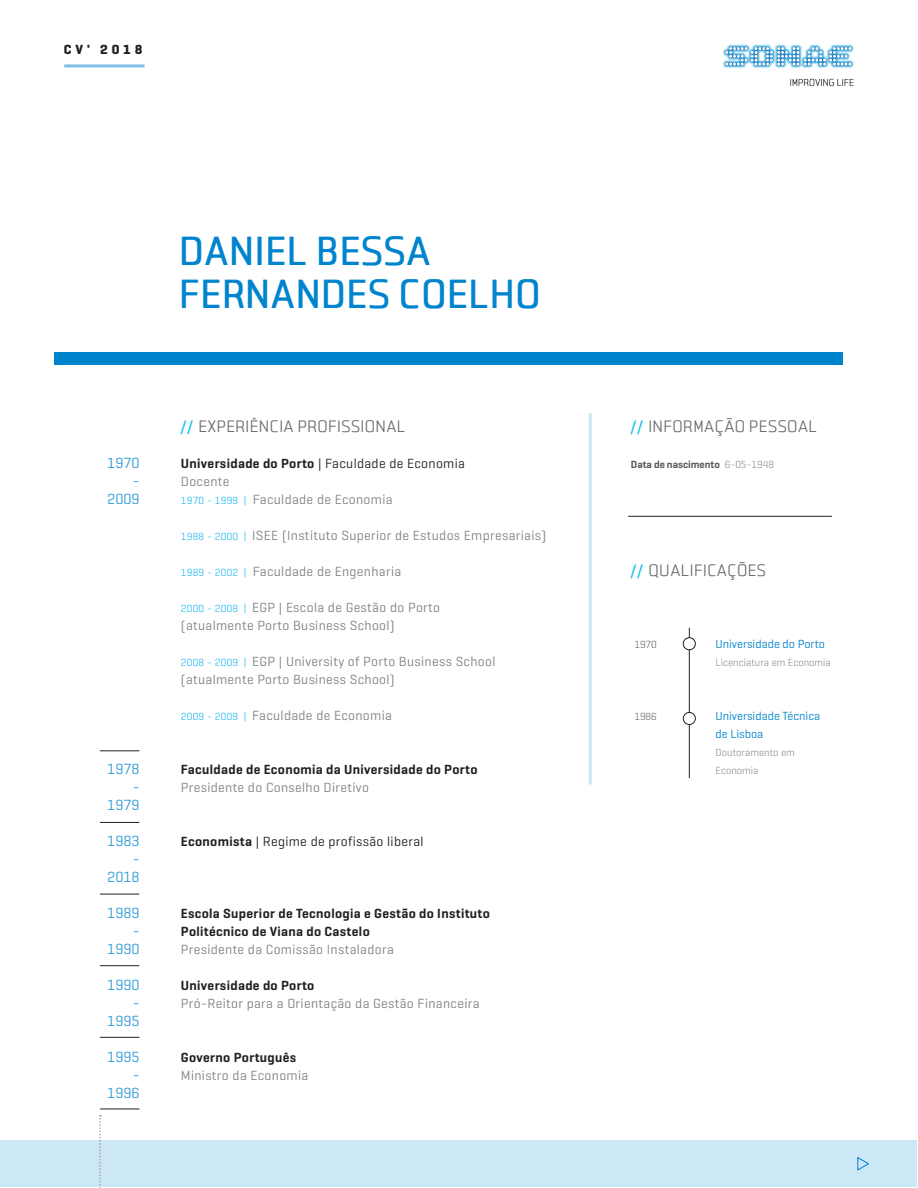
<style>
.page{position:relative;width:918px;height:1188px;background:#fff}
.page>*{position:absolute;margin:0;border:0;box-sizing:border-box;transform-origin:0 0}
.t1{font:700 40.5px/43.5px "Sonae";color:#0084ce}
.t2{font:16.5px "Sonae";letter-spacing:.025em;color:#6c6d70}
.t3{font:15px "Geogrotesque";color:#339dd8}
.t4{font:13.5px "Geogrotesque";letter-spacing:.025em;color:#808285}
.t5{font:600 13.5px/18px "Geogrotesque";letter-spacing:.025em;color:#231f20}
.t6{font:13.5px "Geogrotesque";letter-spacing:.025em;color:#231f20}
.t7{font:700 13.5px "Geogrotesque";letter-spacing:.28em;color:#231f20}
.t8{font:12px/18px "Geogrotesque";color:#0084ce}
.t9{font:300 10.5px/18px "Geogrotesque";color:#808285}
.t10{font:600 10.5px "Geogrotesque";color:#57585a}
.t11{font:300 10.5px "Geogrotesque";color:#57585a}
.s1{font-weight:700;color:#15c0f2}
.s2{font-weight:600}
.s3{font-weight:300;font-size:10.5px;color:#00aeef}
.s4{font-weight:300;color:#808285}
</style>
<div class="page">
<div style="left:1px;top:1140px;width:916px;height:47px;background:#cce7f5"></div>
<img style="left:723px;top:44px;width:131px;height:43px">
<hr style="left:689px;top:628px;width:1px;height:150px;background:#231f20">
<div style="left:683px;top:638px;width:12px;height:12px;background:#fff;border-radius:50%"></div>
<div style="left:683px;top:638px;width:13px;height:12px;border:1px solid #231f20;border-radius:50%"></div>
<div style="left:683px;top:712px;width:12px;height:13px;background:#fff;border-radius:50%"></div>
<div style="left:683px;top:712px;width:13px;height:13px;border:1px solid #231f20;border-radius:50%"></div>
<svg style="left:857px;top:1157px;width:12px;height:14px"></svg>
<div style="left:54px;top:352px;width:788px;height:13px;background:#0084ce"></div>
<hr style="left:628px;top:516px;width:204px;height:1px;background:#231f20">
<svg style="left:99px;top:1115px;width:2px;height:73px"></svg>
<hr style="left:64px;top:64px;width:81px;height:3px;background:#80c2e7">
<hr style="left:589px;top:413px;width:3px;height:371px;background:#cce7f5">
<hr style="left:100px;top:751px;width:39px;height:1px;background:#231f20">
<hr style="left:100px;top:894px;width:39px;height:1px;background:#231f20">
<hr style="left:100px;top:1037px;width:39px;height:1px;background:#231f20">
<hr style="left:100px;top:1109px;width:39px;height:1px;background:#231f20">
<hr style="left:100px;top:822px;width:39px;height:1px;background:#231f20">
<hr style="left:100px;top:965px;width:39px;height:1px;background:#231f20">
<p class="t7" style="left:64px;top:41px;width:80px">CV' 2018</p>
<p class="t1" style="left:179px;top:231px;width:364px">DANIEL BESSA<br>FERNANDES COELHO</p>
<p class="t3" style="left:107px;top:454px;width:34px">1970</p>
<p class="t3" style="left:133px;top:472px;width:8px">-</p>
<p class="t3" style="left:107px;top:490px;width:34px">2009</p>
<p class="t3" style="left:107px;top:760px;width:34px">1978</p>
<p class="t3" style="left:133px;top:778px;width:8px">-</p>
<p class="t3" style="left:107px;top:796px;width:34px">1979</p>
<p class="t3" style="left:107px;top:832px;width:34px">1983</p>
<p class="t3" style="left:133px;top:850px;width:8px">-</p>
<p class="t3" style="left:107px;top:868px;width:34px">2018</p>
<p class="t3" style="left:107px;top:904px;width:34px">1989</p>
<p class="t3" style="left:133px;top:922px;width:8px">-</p>
<p class="t3" style="left:107px;top:940px;width:34px">1990</p>
<p class="t3" style="left:107px;top:976px;width:34px">1990</p>
<p class="t3" style="left:133px;top:994px;width:8px">-</p>
<p class="t3" style="left:107px;top:1012px;width:34px">1995</p>
<p class="t3" style="left:107px;top:1048px;width:34px">1995</p>
<p class="t3" style="left:133px;top:1066px;width:8px">-</p>
<p class="t3" style="left:107px;top:1084px;width:34px">1996</p>
<p class="t2" style="left:181px;top:418px;width:226px"><span class="s1">//</span> EXPERIÊNCIA PROFISSIONAL</p>
<p class="t2" style="left:631px;top:418px;width:188px"><span class="s1">//</span> INFORMAÇÃO PESSOAL</p>
<p class="t6" style="left:181px;top:455px;width:286px"><span class="s2">Universidade do Porto</span> | Faculdade de Economia</p>
<p class="t4" style="left:181px;top:473px;width:50px">Docente</p>
<p class="t4" style="left:181px;top:491px;width:213px"><span class="s3">1970 - 1999 |</span> Faculdade de Economia</p>
<p class="t4" style="left:181px;top:527px;width:367px"><span class="s3">1988 - 2000 |</span> ISEE (Instituto Superior de Estudos Empresariais)</p>
<p class="t4" style="left:181px;top:563px;width:222px"><span class="s3">1989 - 2002 |</span> Faculdade de Engenharia</p>
<p class="t4" style="left:181px;top:599px;width:261px"><span class="s3">2000 - 2008 |</span> EGP | Escola de Gestão do Porto</p>
<p class="t4" style="left:181px;top:617px;width:215px">(atualmente Porto Business School)</p>
<p class="t4" style="left:181px;top:653px;width:316px"><span class="s3">2008 - 2009 |</span> EGP | University of Porto Business School</p>
<p class="t4" style="left:181px;top:671px;width:215px">(atualmente Porto Business School)</p>
<p class="t4" style="left:181px;top:707px;width:213px"><span class="s3">2009 - 2009 |</span> Faculdade de Economia</p>
<p class="t5" style="left:181px;top:760px;width:298px">Faculdade de Economia da Universidade do Porto</p>
<p class="t4" style="left:181px;top:779px;width:190px">Presidente do Conselho Diretivo</p>
<p class="t6" style="left:181px;top:833px;width:244px"><span class="s2">Economista</span> | Regime de profissão liberal</p>
<p class="t5" style="left:181px;top:904px;width:311px">Escola Superior de Tecnologia e Gestão do Instituto<br>Politécnico de Viana do Castelo</p>
<p class="t4" style="left:181px;top:941px;width:215px">Presidente da Comissão Instaladora</p>
<p class="t5" style="left:181px;top:976px;width:135px">Universidade do Porto</p>
<p class="t4" style="left:181px;top:995px;width:300px">Pró-Reitor para a Orientação da Gestão Financeira</p>
<p class="t5" style="left:181px;top:1048px;width:117px">Governo Português</p>
<p class="t4" style="left:181px;top:1067px;width:129px">Ministro da Economia</p>
<p class="t10" style="left:631px;top:458px;width:145px">Data de nascimento <span class="s4">6-05-1948</span></p>
<p class="t2" style="left:631px;top:562px;width:137px"><span class="s1">//</span> QUALIFICAÇÕES</p>
<p class="t11" style="left:634px;top:638px;width:24px">1970</p>
<p class="t11" style="left:634px;top:710px;width:24px">1986</p>
<p class="t8" style="left:716px;top:635px;width:111px">Universidade do Porto</p>
<p class="t9" style="left:716px;top:653px;width:117px">Licenciatura em Economia</p>
<p class="t8" style="left:716px;top:707px;width:106px">Universidade Técnica de Lisboa</p>
<p class="t9" style="left:716px;top:743px;width:81px">Doutoramento em<br>Economia</p>
</div>
